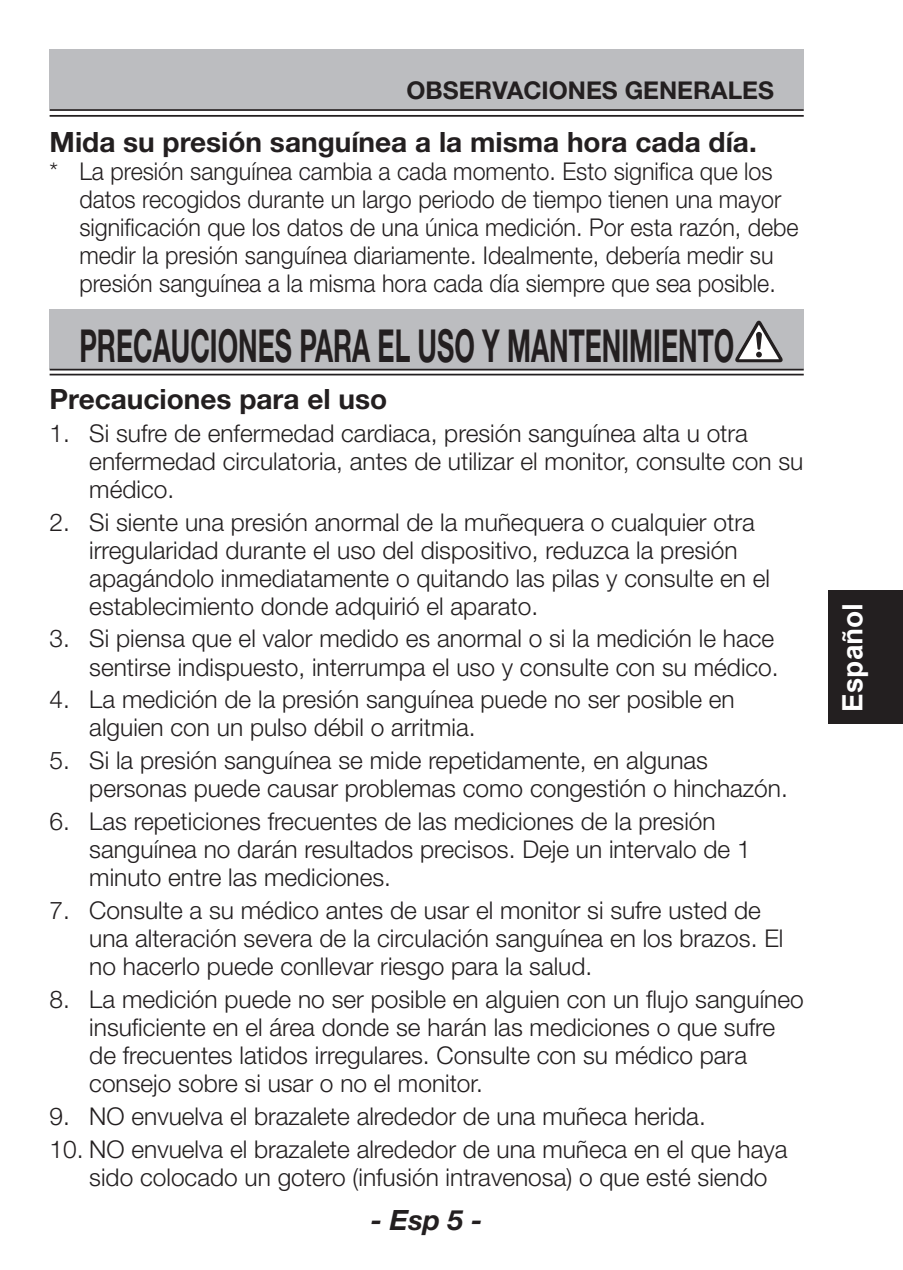
<style>
.page{position:relative;width:903px;height:1270px;background:#fff}
.page>*{position:absolute;margin:0;border:0;box-sizing:border-box;transform-origin:0 0}
.t1{font:700 45.5px "Helvetica Neue LT Std";color:#231f20;scale:.58 1}
.t2{font:700 28px "Helvetica Neue LT Std";color:#231f20}
.t3{font:700 28px "Arial";color:#fff}
.t4{font:italic 700 28px "Helvetica Neue LT Std";color:#231f20}
.t5{font:300 24.5px/28px "Helvetica Neue LT Std";color:#231f20}
.t6{font:700 24.5px "Helvetica Neue LT Std";color:#231f20}
</style>
<div class="page">
<div style="left:50px;top:50px;width:754px;height:59px;background:#bcbdc0"></div>
<hr style="left:50px;top:109px;width:754px;height:2px;background:#231f20">
<hr style="left:50px;top:115px;width:754px;height:2px;background:#231f20">
<div style="left:828px;top:590px;width:75px;height:134px;background:#231f20"></div>
<div style="left:50px;top:309px;width:754px;height:60px;background:#bcbdc0"></div>
<hr style="left:50px;top:369px;width:754px;height:1px;background:#231f20">
<hr style="left:50px;top:374px;width:754px;height:1px;background:#231f20">
<svg style="left:735px;top:320px;width:48px;height:42px"></svg>
<p class="t6" style="left:406px;top:75px;width:369px">OBSERVACIONES GENERALES</p>
<p class="t2" style="left:50px;top:125px;width:709px">Mida su presión sanguínea a la misma hora cada día.</p>
<p class="t5" style="left:79px;top:157px;width:721px;text-indent:-30px">* La presión sanguínea cambia a cada momento. Esto significa que los datos recogidos durante un largo periodo de tiempo tienen una mayor significación que los datos de una única medición. Por esta razón, debe medir la presión sanguínea diariamente. Idealmente, debería medir su presión sanguínea a la misma hora cada día siempre que sea posible.</p>
<h1 class="t1" style="left:79px;top:318px;width:1131px">PRECAUCIONES PARA EL USO Y MANTENIMIENTO</h1>
<p class="t2" style="left:50px;top:381px;width:339px">Precauciones para el uso</p>
<p class="t5" style="left:89px;top:418px;width:715px;text-indent:-40px">1. Si sufre de enfermedad cardiaca, presión sanguínea alta u otra enfermedad circulatoria, antes de utilizar el monitor, consulte con su médico.</p>
<p class="t5" style="left:89px;top:507px;width:682px;text-indent:-40px">2. Si siente una presión anormal de la muñequera o cualquier otra irregularidad durante el uso del dispositivo, reduzca la presión apagándolo inmediatamente o quitando las pilas y consulte en el establecimiento donde adquirió el aparato.</p>
<p class="t5" style="left:50px;top:624px;width:730px;text-align:right">3. Si piensa que el valor medido es anormal o si la medición le hace sentirse indispuesto, interrumpa el uso y consulte con su médico.</p>
<p class="t5" style="left:89px;top:685px;width:647px;text-indent:-40px">4. La medición de la presión sanguínea puede no ser posible en alguien con un pulso débil o arritmia.</p>
<p class="t5" style="left:89px;top:746px;width:700px;text-indent:-40px">5. Si la presión sanguínea se mide repetidamente, en algunas personas puede causar problemas como congestión o hinchazón.</p>
<p class="t5" style="left:89px;top:807px;width:663px;text-indent:-40px">6. Las repeticiones frecuentes de las mediciones de la presión sanguínea no darán resultados precisos. Deje un intervalo de 1 minuto entre las mediciones.</p>
<p class="t5" style="left:89px;top:896px;width:695px;text-indent:-40px">7. Consulte a su médico antes de usar el monitor si sufre usted de una alteración severa de la circulación sanguínea en los brazos. El no hacerlo puede conllevar riesgo para la salud.</p>
<p class="t5" style="left:89px;top:985px;width:716px;text-indent:-40px">8. La medición puede no ser posible en alguien con un flujo sanguíneo insuficiente en el área donde se harán las mediciones o que sufre de frecuentes latidos irregulares. Consulte con su médico para consejo sobre si usar o no el monitor.</p>
<p class="t5" style="left:50px;top:1102px;width:658px">9. NO envuelva el brazalete alrededor de una muñeca herida.</p>
<p class="t5" style="left:89px;top:1135px;width:700px;text-indent:-40px">10. NO envuelva el brazalete alrededor de una muñeca en el que haya sido colocado un gotero (infusión intravenosa) o que esté siendo</p>
<p class="t4" style="left:371px;top:1203px;width:114px">- Esp 5 -</p>
<p class="t3" style="left:834px;top:712px;width:110px;rotate:-90deg">Español</p>
</div>
